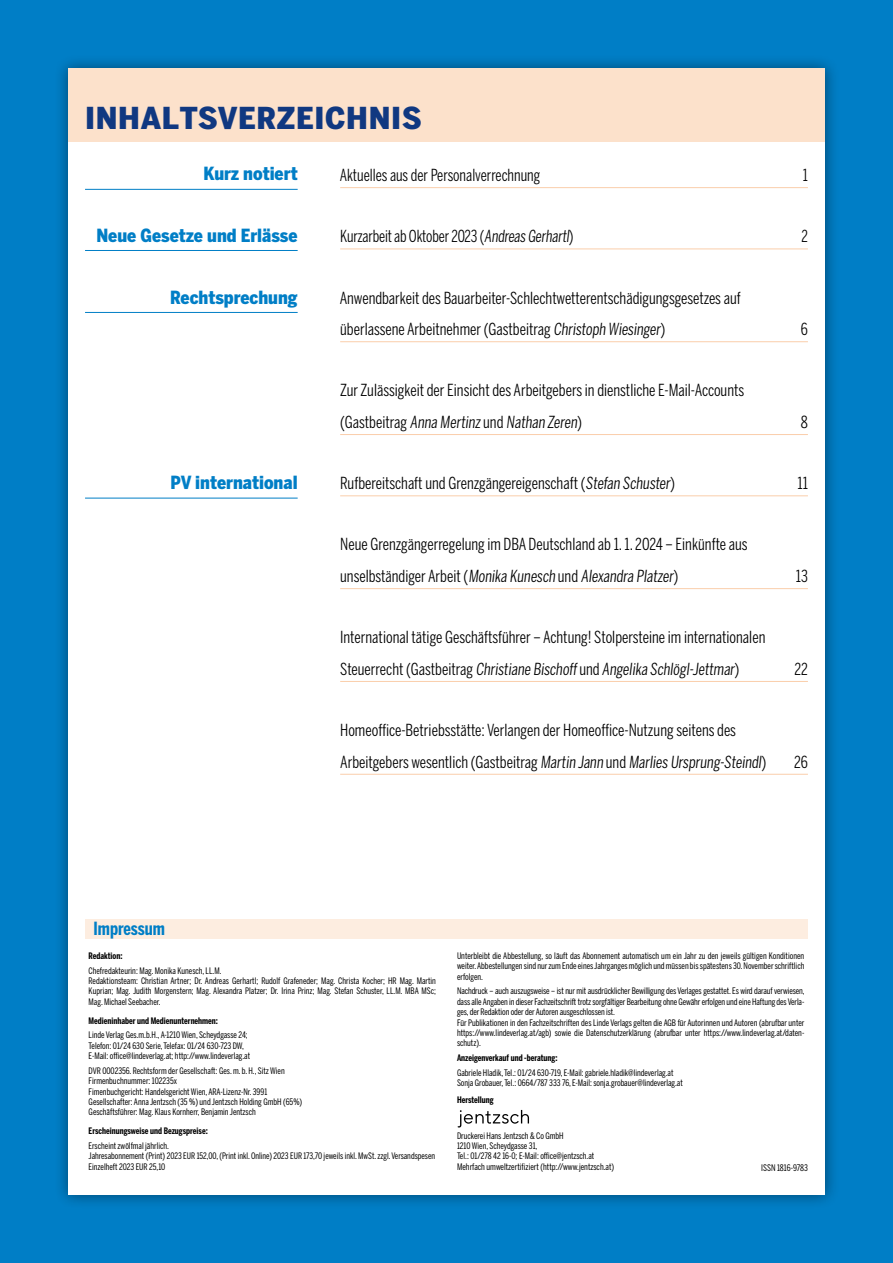
<style>
.page{position:relative;width:893px;height:1263px;background:#007ec6}
.page>*{position:absolute;margin:0;border:0;box-sizing:border-box;transform-origin:0 0}
.t1{font:900 30px "Benton Sans Cond";letter-spacing:.02em;color:#103881;scale:1.1 1}
.t2{font:900 18px "Benton Sans Cond";color:#007ec6}
.t3{font:700 18px "Benton Sans Comp";color:#007ec6}
.t4{font:16.5px/31.5px "Benton Sans Comp";color:#000}
.t5{font:16.5px "Benton Sans Comp";color:#000;scale:.96 1}
.t6{font:9px "Benton Sans Comp";color:#000}
.t7{font:8.85px/10.4px "Benton Sans Comp";color:#000}
.t8{font:700 8.85px "Benton Sans Comp";color:#000}
</style>
<div class="page">
<div style="left:54px;top:54px;width:785px;height:1155px;background:#000;opacity:.44"></div>
<div style="left:68px;top:68px;width:757px;height:1127px;background:#fff"></div>
<div style="left:68px;top:68px;width:757px;height:73px;background:#fce1cb"></div>
<div style="left:85px;top:919px;width:723px;height:20px;background:#fdede0"></div>
<svg style="left:458px;top:1110px;width:71px;height:17px"></svg>
<hr style="left:340px;top:187px;width:468px;height:1px;background:#faceab">
<hr style="left:340px;top:249px;width:468px;height:1px;background:#faceab">
<hr style="left:340px;top:341px;width:468px;height:1px;background:#faceab">
<hr style="left:340px;top:434px;width:468px;height:1px;background:#faceab">
<hr style="left:340px;top:495px;width:468px;height:1px;background:#faceab">
<hr style="left:340px;top:588px;width:468px;height:1px;background:#faceab">
<hr style="left:340px;top:681px;width:468px;height:1px;background:#faceab">
<hr style="left:340px;top:774px;width:468px;height:1px;background:#faceab">
<hr style="left:85px;top:189px;width:213px;height:1px;background:#007ec6">
<hr style="left:85px;top:250px;width:213px;height:1px;background:#007ec6">
<hr style="left:85px;top:312px;width:213px;height:1px;background:#007ec6">
<hr style="left:85px;top:498px;width:213px;height:1px;background:#007ec6">
<h1 class="t1" style="left:85px;top:100px;width:308px">INHALTSVERZEICHNIS</h1>
<h2 class="t2" style="left:203px;top:163px;width:96px">Kurz notiert</h2>
<h3 class="t4" style="left:340px;top:159px;width:202px">Aktuelles aus der Personalverrechnung</h3>
<h3 class="t4" style="left:803px;top:159px;width:7px">1</h3>
<h2 class="t2" style="left:96px;top:224px;width:203px">Neue Gesetze und Erlässe</h2>
<h3 class="t5" style="left:340px;top:227px;width:245px">Kurzarbeit ab Oktober 2023 (Andreas Gerhartl)</h3>
<h3 class="t5" style="left:801px;top:227px;width:8px">2</h3>
<h2 class="t2" style="left:170px;top:286px;width:129px">Rechtsprechung</h2>
<h3 class="t4" style="left:340px;top:282px;width:403px">Anwendbarkeit des Bauarbeiter-Schlechtwetterentschädigungsgesetzes auf überlassene Arbeitnehmer (Gastbeitrag Christoph Wiesinger)</h3>
<h3 class="t4" style="left:801px;top:313px;width:9px">6</h3>
<h3 class="t4" style="left:340px;top:375px;width:405px">Zur Zulässigkeit der Einsicht des Arbeitgebers in dienstliche E-Mail-Accounts (Gastbeitrag Anna Mertinz und Nathan Zeren)</h3>
<h3 class="t4" style="left:801px;top:406px;width:9px">8</h3>
<h2 class="t2" style="left:170px;top:472px;width:129px">PV international</h2>
<h3 class="t4" style="left:340px;top:467px;width:336px">Rufbereitschaft und Grenzgängereigenschaft (Stefan Schuster)</h3>
<h3 class="t4" style="left:797px;top:467px;width:12px">11</h3>
<h3 class="t4" style="left:340px;top:529px;width:409px">Neue Grenzgängerregelung im DBA Deutschland ab 1. 1. 2024 – Einkünfte aus unselbständiger Arbeit (Monika Kunesch und Alexandra Platzer)</h3>
<h3 class="t4" style="left:796px;top:560px;width:13px">13</h3>
<h3 class="t4" style="left:340px;top:621px;width:427px">International tätige Geschäftsführer – Achtung! Stolpersteine im internationalen<br>Steuerrecht (Gastbeitrag Christiane Bischoff und Angelika Schlögl-Jettmar)</h3>
<h3 class="t4" style="left:794px;top:653px;width:15px">22</h3>
<h3 class="t4" style="left:340px;top:714px;width:427px">Homeoffice-Betriebsstätte: Verlangen der Homeoffice-Nutzung seitens des<br>Arbeitgebers wesentlich (Gastbeitrag Martin Jann und Marlies Ursprung-Steindl)</h3>
<h3 class="t4" style="left:794px;top:746px;width:15px">26</h3>
<h2 class="t3" style="left:94px;top:918px;width:73px">Impressum</h2>
<p class="t8" style="left:89px;top:951px;width:35px">Redaktion:</p>
<p class="t7" style="left:89px;top:965px;width:349px">Chefredakteurin: Mag. Monika Kunesch, LL.M.<br>Redaktionsteam: Christian Artner; Dr. Andreas Gerhartl; Rudolf Grafeneder; Mag. Christa Kocher; HR Mag. Martin Kuprian; Mag. Judith Morgenstern; Mag. Alexandra Platzer; Dr. Irina Prinz; Mag. Stefan Schuster, LL.M. MBA MSc; Mag. Michael Seebacher.</p>
<p class="t8" style="left:89px;top:1015px;width:131px">Medieninhaber und Medienunternehmen:</p>
<p class="t7" style="left:89px;top:1030px;width:163px">Linde Verlag Ges.m.b.H., A-1210 Wien, Scheydgasse 24;<br>Telefon: 01/24 630 Serie, Telefax: 01/24 630-723 DW,<br>E-Mail: office@lindeverlag.at; http://www.lindeverlag.at</p>
<p class="t7" style="left:89px;top:1065px;width:215px">DVR 0002356. Rechtsform der Gesellschaft: Ges. m. b. H., Sitz Wien Firmenbuchnummer: 102235x<br>Fimenbuchgericht: Handelsgericht Wien, ARA-Lizenz-Nr. 3991<br>Gesellschafter: Anna Jentzsch (35 %) und Jentzsch Holding GmbH (65%)<br>Geschäftsführer: Mag. Klaus Kornherr, Benjamin Jentzsch</p>
<p class="t8" style="left:89px;top:1126px;width:121px">Erscheinungsweise und Bezugspreise:</p>
<p class="t7" style="left:89px;top:1140px;width:348px">Erscheint zwölfmal jährlich.<br>Jahresabonnement (Print) 2023 EUR 152,00, (Print inkl. Online) 2023 EUR 173,70 jeweils inkl. MwSt. zzgl. Versandspesen<br>Einzelheft 2023 EUR 25,10</p>
<p class="t7" style="left:457px;top:951px;width:349px;text-align:justify">Unterbleibt die Abbestellung, so läuft das Abonnement automatisch um ein Jahr zu den jeweils gültigen Konditionen weiter. Abbestellungen sind nur zum Ende eines Jahrganges möglich und müssen bis spätestens 30. November schriftlich erfolgen.</p>
<p class="t7" style="left:457px;top:986px;width:349px">Nachdruck – auch auszugsweise – ist nur mit ausdrücklicher Bewilligung des Verlages gestattet. Es wird darauf verwiesen, dass alle Angaben in dieser Fachzeitschrift trotz sorgfältiger Bearbeitung ohne Gewähr erfolgen und eine Haftung des Verla&shy;ges, der Redaktion oder der Autoren ausgeschlossen ist.<br>Für Publikationen in den Fachzeitschriften des Linde Verlags gelten die AGB für Autorinnen und Autoren (abrufbar unter https://www.lindeverlag.at/agb) sowie die Datenschutzerklärung (abrufbar unter https://www.lindeverlag.at/daten&shy;schutz).</p>
<p class="t8" style="left:457px;top:1053px;width:102px">Anzeigenverkauf und -beratung:</p>
<p class="t7" style="left:457px;top:1067px;width:227px">Gabriele Hladik, Tel.: 01/24 630-719, E-Mail: gabriele.hladik@lindeverlag.at<br>Sonja Grobauer, Tel.: 0664/787 333 76, E-Mail: sonja.grobauer@lindeverlag.at</p>
<p class="t8" style="left:457px;top:1094px;width:38px">Herstellung</p>
<p class="t7" style="left:457px;top:1130px;width:139px">Druckerei Hans Jentzsch &amp; Co GmbH<br>1210 Wien, Scheydgasse 31,<br>Tel.: 01/278 42 16-0; E-Mail: office@jentzsch.at</p>
<p class="t6" style="left:457px;top:1161px;width:159px">Mehrfach umweltzertifiziert (http://www.jentzsch.at)</p>
<p class="t6" style="left:761px;top:1162px;width:48px">ISSN 1816-9783</p>
</div>
